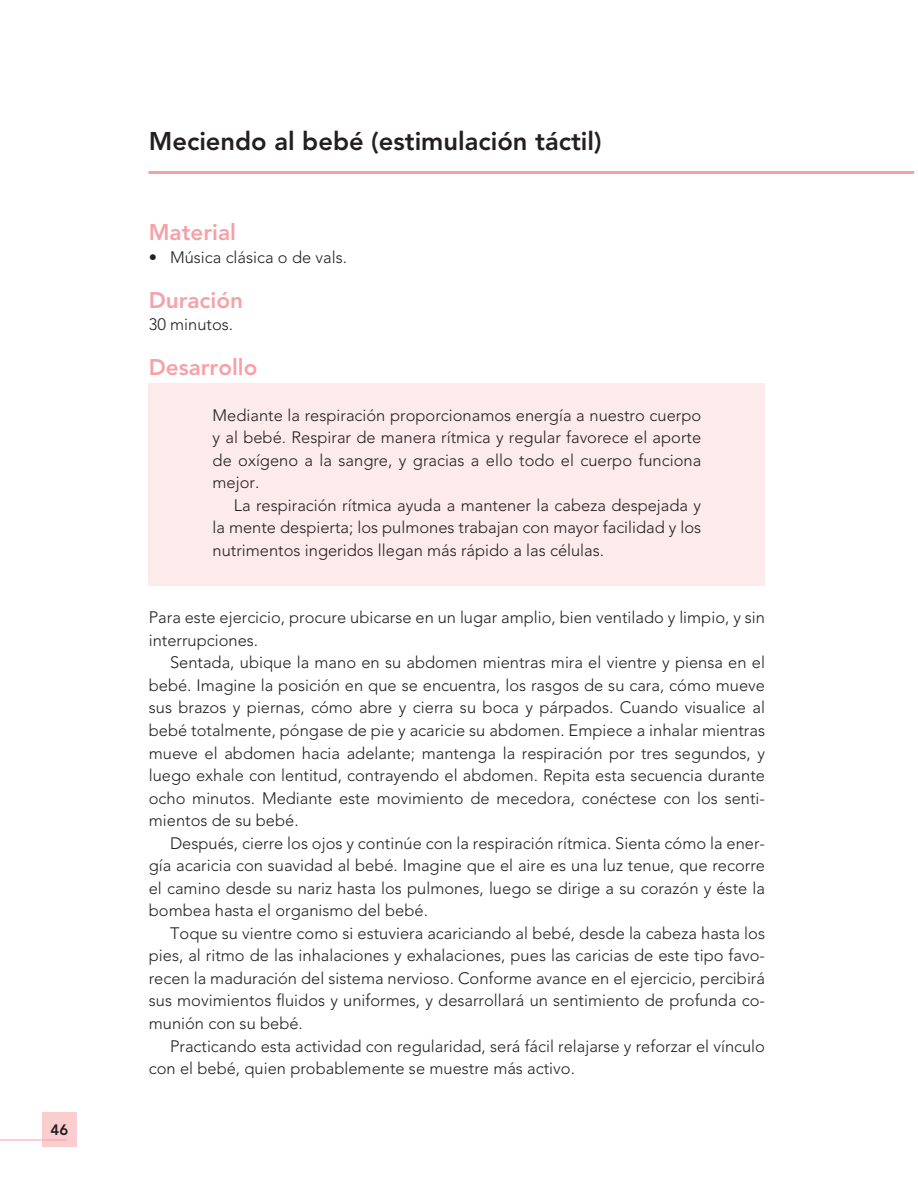
<style>
.page{position:relative;width:918px;height:1188px;background:#fff}
.page>*{position:absolute;margin:0;border:0;box-sizing:border-box;transform-origin:0 0}
.t1{font:800 25.5px "Avenir";color:#231f20}
.t2{font:800 22.5px "Avenir";color:#f6a1a7}
.t3{font:300 16.5px/22.5px "Avenir";color:#231f20;text-align:justify}
.t4{font:800 15px "Avenir";color:#231f20}
</style>
<div class="page">
<div style="left:43px;top:1113px;width:34px;height:34px;background:#facece"></div>
<hr style="left:0;top:1140px;width:67px;height:1px;background:#f6a1a7">
<hr style="left:148px;top:171px;width:766px;height:3px;background:#f6a1a7">
<div style="left:148px;top:383px;width:617px;height:203px;background:#fdeaea"></div>
<p class="t4" style="left:51px;top:1124px;width:19px">46</p>
<h1 class="t1" style="left:149px;top:131px;width:454px">Meciendo al bebé (estimulación táctil)</h1>
<h2 class="t2" style="left:149px;top:223px;width:89px">Material</h2>
<p class="t3" style="left:149px;top:247px;width:200px">• Música clásica o de vals.</p>
<h2 class="t2" style="left:149px;top:291px;width:96px">Duración</h2>
<p class="t3" style="left:149px;top:315px;width:86px">30 minutos.</p>
<h2 class="t2" style="left:149px;top:358px;width:110px">Desarrollo</h2>
<p class="t3" style="left:213px;top:405px;width:490px">Mediante la respiración proporcionamos energía a nuestro cuerpo y al bebé. Respirar de manera rítmica y regular favorece el aporte de oxígeno a la sangre, y gracias a ello todo el cuerpo funciona mejor.</p>
<p class="t3" style="left:213px;top:495px;width:490px;text-indent:21px">La respiración rítmica ayuda a mantener la cabeza despejada y la mente despierta; los pulmones trabajan con mayor facilidad y los nutrimentos ingeridos llegan más rápido a las células.</p>
<p class="t3" style="left:149px;top:608px;width:618px">Para este ejercicio, procure ubicarse en un lugar amplio, bien ventilado y limpio, y sin interrupciones.</p>
<p class="t3" style="left:149px;top:653px;width:618px;text-indent:21px">Sentada, ubique la mano en su abdomen mientras mira el vientre y piensa en el bebé. Imagine la posición en que se encuentra, los rasgos de su cara, cómo mueve sus brazos y piernas, cómo abre y cierra su boca y párpados. Cuando visualice al bebé totalmente, póngase de pie y acaricie su abdomen. Empiece a inhalar mientras mueve el abdomen hacia adelante; mantenga la respiración por tres segundos, y luego exhale con lentitud, contrayendo el abdomen. Repita esta secuencia durante ocho minutos. Mediante este movimiento de mecedora, conéctese con los senti&shy;mientos de su bebé.</p>
<p class="t3" style="left:149px;top:833px;width:618px;text-indent:21px">Después, cierre los ojos y continúe con la respiración rítmica. Sienta cómo la ener&shy;gía acaricia con suavidad al bebé. Imagine que el aire es una luz tenue, que recorre el camino desde su nariz hasta los pulmones, luego se dirige a su corazón y éste la bombea hasta el organismo del bebé.</p>
<p class="t3" style="left:149px;top:923px;width:618px;text-indent:21px">Toque su vientre como si estuviera acariciando al bebé, desde la cabeza hasta los pies, al ritmo de las inhalaciones y exhalaciones, pues las caricias de este tipo favo&shy;recen la maduración del sistema nervioso. Conforme avance en el ejercicio, percibirá sus movimientos fluidos y uniformes, y desarrollará un sentimiento de profunda co&shy;munión con su bebé.</p>
<p class="t3" style="left:149px;top:1036px;width:618px;text-indent:21px">Practicando esta actividad con regularidad, será fácil relajarse y reforzar el vínculo con el bebé, quien probablemente se muestre más activo.</p>
</div>
